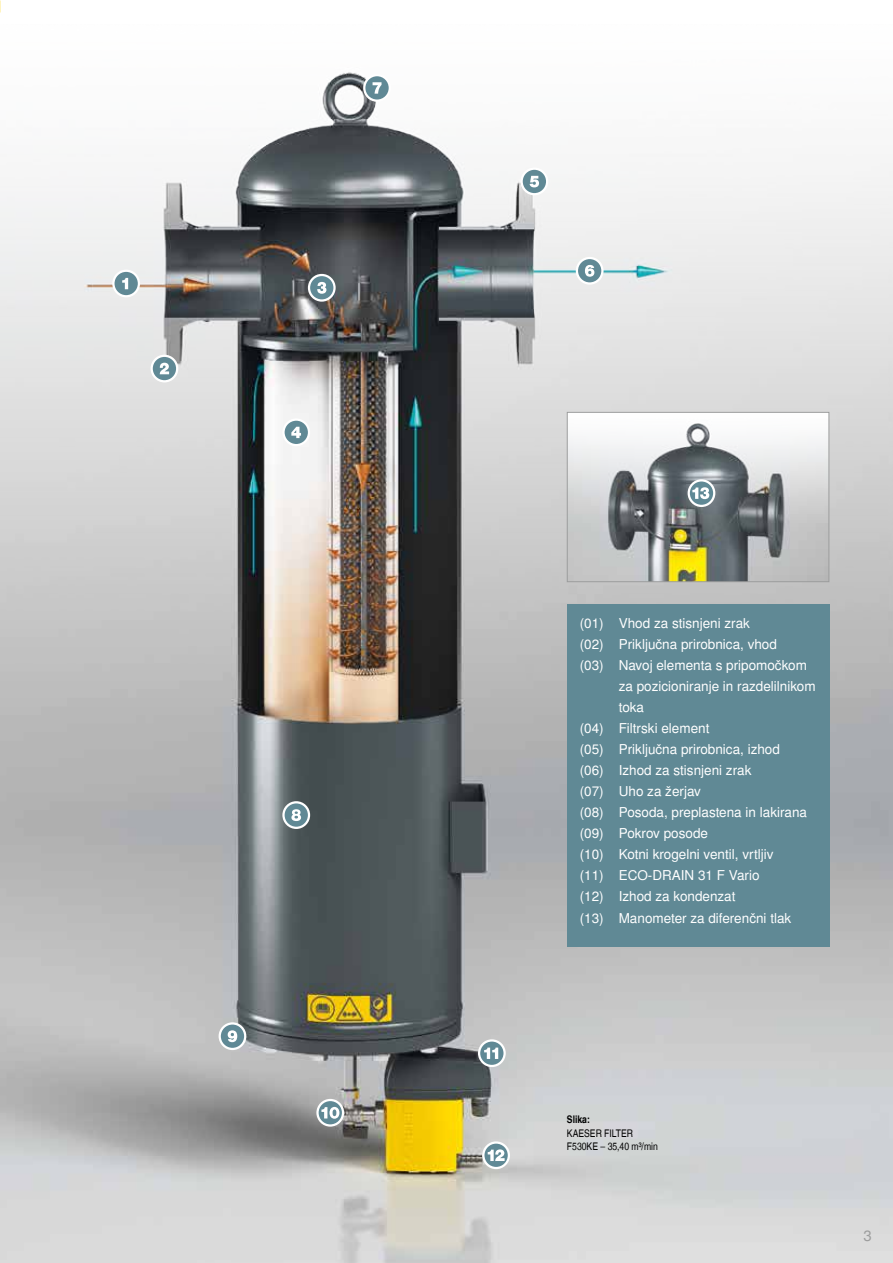
<style>
.page{position:relative;width:893px;height:1263px;background:#fff}
.page>*{position:absolute;margin:0;border:0;box-sizing:border-box;transform-origin:0 0}
.t1{font:15px "Nimbus San L";color:#9c9d9d}
.t2{font:13.5px "Nimbus San L";color:#fff}
.t3{font:10.5px/13.5px "Nimbus San L Reg Con";color:#000}
.t4{font:10.5px "Nimbus San L Bol Con";color:#000}
</style>
<div class="page">
<img style="left:0;top:0;width:893px;height:1263px">
<img style="left:569px;top:414px;width:258px;height:166px">
<div style="left:567px;top:412px;width:262px;height:170px;border:1px solid #9c9d9d"></div>
<div style="left:567px;top:604px;width:262px;height:342px;background:#608995"></div>
<svg style="left:113px;top:271px;width:26px;height:25px"></svg>
<div style="left:112px;top:270px;width:28px;height:27px;border:2px solid #fff;border-radius:50%"></div>
<svg style="left:122px;top:278px;width:6px;height:11px"></svg>
<svg style="left:152px;top:356px;width:25px;height:25px"></svg>
<div style="left:151px;top:355px;width:27px;height:27px;border:2px solid #fff;border-radius:50%"></div>
<svg style="left:160px;top:363px;width:9px;height:11px"></svg>
<svg style="left:283px;top:420px;width:26px;height:25px"></svg>
<div style="left:282px;top:418px;width:28px;height:28px;border:2px solid #fff;border-radius:50%"></div>
<svg style="left:291px;top:427px;width:10px;height:11px"></svg>
<svg style="left:283px;top:802px;width:26px;height:26px"></svg>
<div style="left:282px;top:801px;width:28px;height:28px;border:2px solid #fff;border-radius:50%"></div>
<svg style="left:291px;top:809px;width:10px;height:12px"></svg>
<svg style="left:220px;top:1023px;width:25px;height:26px"></svg>
<div style="left:219px;top:1022px;width:27px;height:28px;border:2px solid #fff;border-radius:50%"></div>
<svg style="left:228px;top:1030px;width:9px;height:12px"></svg>
<svg style="left:317px;top:1100px;width:26px;height:25px"></svg>
<div style="left:316px;top:1099px;width:28px;height:27px;border:2px solid #fff;border-radius:50%"></div>
<svg style="left:321px;top:1107px;width:18px;height:12px"></svg>
<svg style="left:479px;top:1040px;width:26px;height:26px"></svg>
<div style="left:478px;top:1039px;width:28px;height:28px;border:2px solid #fff;border-radius:50%"></div>
<svg style="left:484px;top:1047px;width:14px;height:12px"></svg>
<svg style="left:483px;top:1142px;width:26px;height:26px"></svg>
<div style="left:482px;top:1141px;width:28px;height:28px;border:2px solid #fff;border-radius:50%"></div>
<svg style="left:488px;top:1149px;width:17px;height:12px"></svg>
<div style="left:577px;top:258px;width:25px;height:25px;background:#608995;border-radius:50%"></div>
<div style="left:576px;top:257px;width:28px;height:28px;border:2px solid #fff;border-radius:50%"></div>
<svg style="left:585px;top:265px;width:9px;height:12px"></svg>
<svg style="left:309px;top:275px;width:26px;height:25px"></svg>
<div style="left:308px;top:274px;width:28px;height:28px;border:2px solid #fff;border-radius:50%"></div>
<svg style="left:317px;top:282px;width:9px;height:12px"></svg>
<svg style="left:364px;top:75px;width:26px;height:26px"></svg>
<div style="left:363px;top:74px;width:28px;height:28px;border:2px solid #fff;border-radius:50%"></div>
<svg style="left:373px;top:82px;width:9px;height:12px"></svg>
<svg style="left:522px;top:169px;width:25px;height:25px"></svg>
<div style="left:520px;top:168px;width:28px;height:27px;border:2px solid #fff;border-radius:50%"></div>
<svg style="left:530px;top:176px;width:9px;height:11px"></svg>
<svg style="left:689px;top:480px;width:25px;height:26px"></svg>
<div style="left:688px;top:479px;width:27px;height:28px;border:2px solid #fff;border-radius:50%"></div>
<svg style="left:692px;top:487px;width:17px;height:12px"></svg>
<p class="t2" style="left:580px;top:615px;width:172px">(01) Vhod za stisnjeni zrak</p>
<p class="t2" style="left:580px;top:636px;width:199px">(02) Priključna prirobnica, vhod</p>
<p class="t2" style="left:580px;top:657px;width:229px">(03) Navoj elementa s pripomočkom</p>
<p class="t2" style="left:619px;top:678px;width:198px">za pozicioniranje in razdelilnikom</p>
<p class="t2" style="left:619px;top:699px;width:27px">toka</p>
<p class="t2" style="left:580px;top:720px;width:131px">(04) Filtrski element</p>
<p class="t2" style="left:580px;top:741px;width:202px">(05) Priključna prirobnica, izhod</p>
<p class="t2" style="left:580px;top:762px;width:173px">(06) Izhod za stisnjeni zrak</p>
<p class="t2" style="left:580px;top:783px;width:123px">(07) Uho za žerjav</p>
<p class="t2" style="left:580px;top:804px;width:229px">(08) Posoda, preplastena in lakirana</p>
<p class="t2" style="left:580px;top:825px;width:130px">(09) Pokrov posode</p>
<p class="t2" style="left:580px;top:847px;width:195px">(10) Kotni krogelni ventil, vrtljiv</p>
<p class="t2" style="left:580px;top:868px;width:181px">(11) ECO-DRAIN 31 F Vario</p>
<p class="t2" style="left:580px;top:889px;width:157px">(12) Izhod za kondenzat</p>
<p class="t2" style="left:580px;top:910px;width:213px">(13) Manometer za diferenčni tlak</p>
<p class="t4" style="left:567px;top:1113px;width:24px">Slika:</p>
<p class="t3" style="left:567px;top:1127px;width:92px">KAESER FILTER<br>F530KE – 35,40 m³/min</p>
<p class="t1" style="left:863px;top:1226px;width:10px">3</p>
</div>
